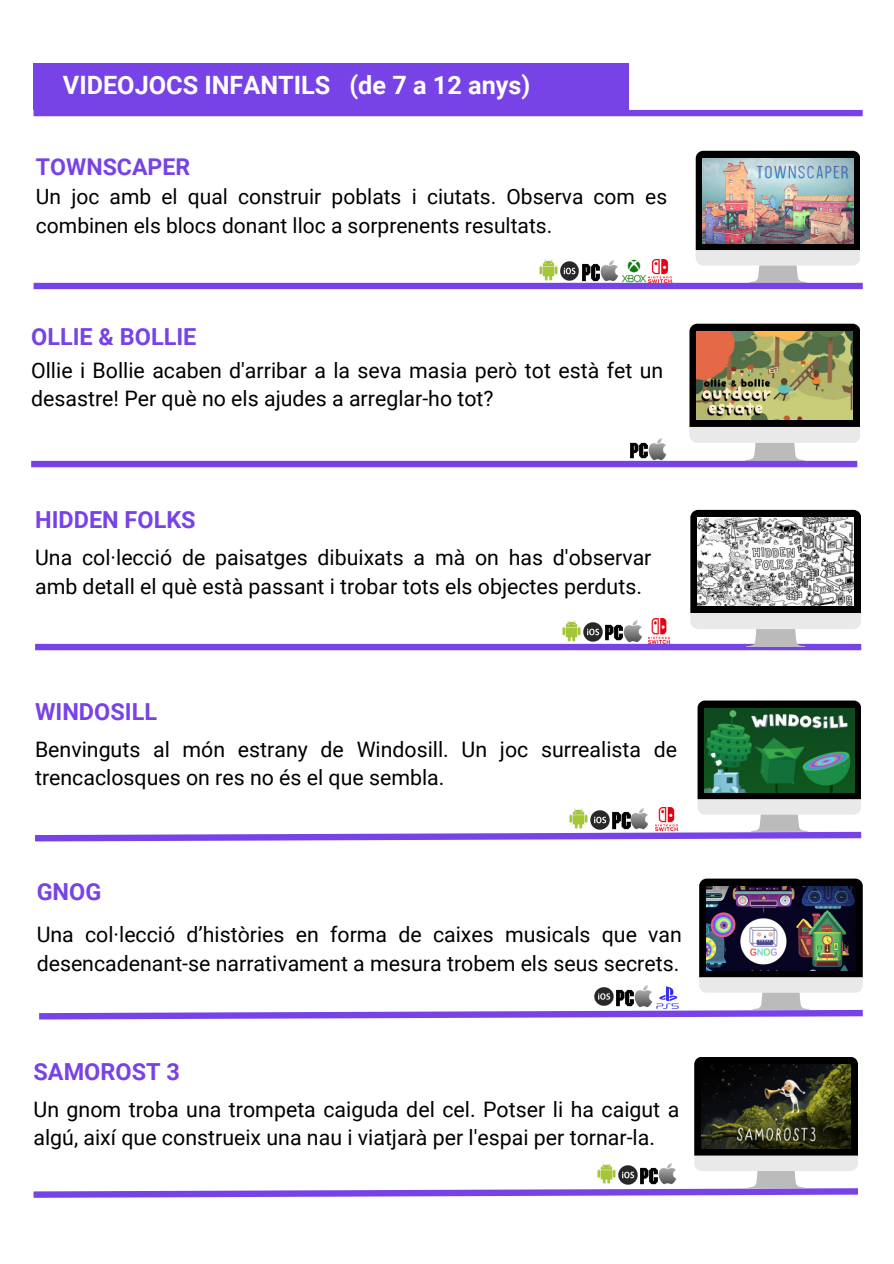
<style>
.page{position:relative;width:894px;height:1264px;background:#fff}
.page>*{position:absolute;margin:0;border:0;box-sizing:border-box;transform-origin:0 0}
.t1{font:700 25.2px "Roboto";color:#fff}
.t2{font:700 23.4px "Roboto";color:#7843e6}
.t3{font:700 23.1px "Roboto";color:#7843e6}
.t4{font:21.3px/28.8px "Roboto";color:#010101}
.t5{font:21px/28.3px "Roboto";color:#010101}
</style>
<div class="page">
<div style="left:34px;top:63px;width:595px;height:47px;background:#7843e6"></div>
<div style="left:34px;top:110px;width:828px;height:6px;background:#7843e6"></div>
<svg style="left:695px;top:151px;width:164px;height:132px"></svg>
<img style="left:702px;top:158px;width:150px;height:85px">
<div style="left:34px;top:283px;width:828px;height:6px;background:#7843e6"></div>
<img style="left:648px;top:259px;width:23px;height:24px">
<img style="left:621px;top:259px;width:25px;height:24px">
<img style="left:582px;top:264px;width:16px;height:17px">
<img style="left:598px;top:260px;width:21px;height:21px">
<img style="left:560px;top:261px;width:19px;height:20px">
<img style="left:539px;top:260px;width:18px;height:20px">
<svg style="left:689px;top:324px;width:171px;height:137px"></svg>
<img style="left:696px;top:332px;width:156px;height:87px">
<div style="left:31px;top:461px;width:826px;height:6px;background:#7843e6"></div>
<img style="left:630px;top:442px;width:16px;height:16px">
<img style="left:646px;top:438px;width:21px;height:22px">
<div style="left:35px;top:644px;width:826px;height:6px;background:#7843e6"></div>
<svg style="left:690px;top:510px;width:171px;height:137px"></svg>
<img style="left:697px;top:518px;width:156px;height:87px">
<img style="left:605px;top:624px;width:16px;height:16px">
<img style="left:621px;top:620px;width:22px;height:22px">
<img style="left:583px;top:622px;width:20px;height:20px">
<img style="left:562px;top:621px;width:18px;height:20px">
<img style="left:648px;top:619px;width:22px;height:24px">
<svg style="left:35px;top:700px;width:827px;height:142px"></svg>
<img style="left:704px;top:708px;width:149px;height:84px">
<svg style="left:39px;top:878px;width:824px;height:142px"></svg>
<img style="left:705px;top:886px;width:150px;height:84px">
<svg style="left:33px;top:1057px;width:825px;height:141px"></svg>
<img style="left:701px;top:1064px;width:149px;height:84px">
<img style="left:655px;top:807px;width:23px;height:23px">
<img style="left:611px;top:812px;width:17px;height:17px">
<img style="left:628px;top:807px;width:22px;height:22px">
<img style="left:588px;top:808px;width:23px;height:23px">
<img style="left:569px;top:808px;width:18px;height:20px">
<img style="left:656px;top:987px;width:22px;height:21px">
<img style="left:615px;top:989px;width:17px;height:17px">
<img style="left:632px;top:984px;width:22px;height:23px">
<img style="left:592px;top:985px;width:23px;height:22px">
<img style="left:639px;top:1167px;width:17px;height:17px">
<img style="left:656px;top:1162px;width:22px;height:22px">
<img style="left:616px;top:1163px;width:23px;height:23px">
<img style="left:597px;top:1163px;width:18px;height:20px">
<h4 class="t1" style="left:63px;top:71px;width:469px">VIDEOJOCS INFANTILS (de 7 a 12 anys)</h4>
<p class="t3" style="left:36px;top:154px;width:156px">TOWNSCAPER</p>
<p class="t5" style="left:36px;top:183px;width:632px">Un joc amb el qual construir poblats i ciutats. Observa com es combinen els blocs donant lloc a sorprenents resultats.</p>
<p class="t2" style="left:31px;top:323px;width:167px">OLLIE &amp; BOLLIE</p>
<p class="t4" style="left:31px;top:356px;width:633px">Ollie i Bollie acaben d'arribar a la seva masia però tot està fet un desastre! Per què no els ajudes a arreglar-ho tot?</p>
<p class="t2" style="left:35px;top:507px;width:162px">HIDDEN FOLKS</p>
<p class="t4" style="left:35px;top:543px;width:617px">Una col·lecció de paisatges dibuixats a mà on has d'observar amb detall el què està passant i trobar tots els objectes perduts.</p>
<p class="t2" style="left:35px;top:698px;width:123px">WINDOSILL</p>
<p class="t4" style="left:35px;top:735px;width:643px">Benvinguts al món estrany de Windosill. Un joc surrealista de trencaclosques on res no és el que sembla.</p>
<h1 class="t2" style="left:37px;top:878px;width:66px">GNOG</h1>
<p class="t4" style="left:37px;top:920px;width:646px">Una col·lecció d’històries en forma de caixes musicals que van desencadenant-se narrativament a mesura trobem els seus secrets.</p>
<p class="t2" style="left:33px;top:1058px;width:148px">SAMOROST 3</p>
<h2 class="t4" style="left:33px;top:1094px;width:647px">Un gnom troba una trompeta caiguda del cel. Potser li ha caigut a algú, així que construeix una nau i viatjarà per l'espai per tornar-la.</h2>
</div>
